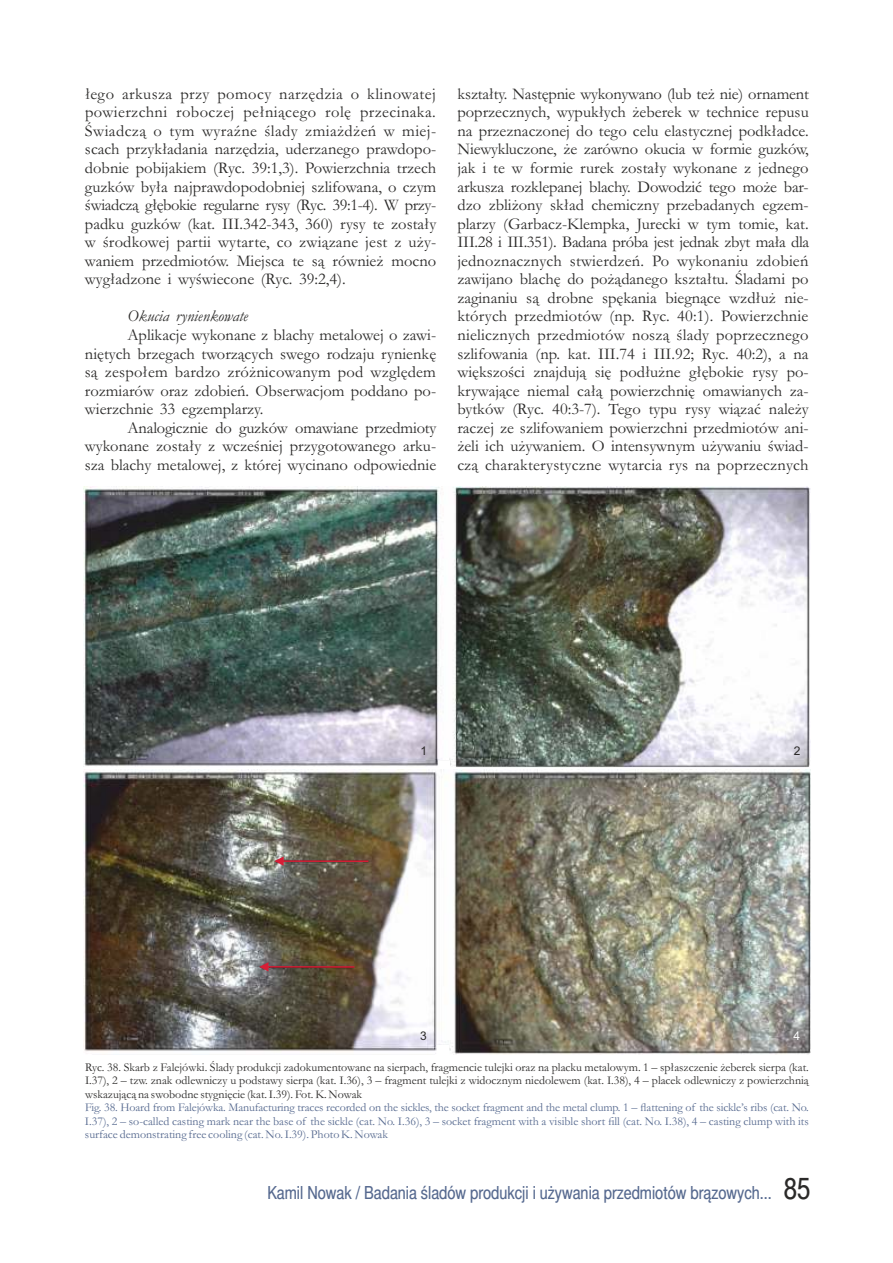
<style>
.page{position:relative;width:893px;height:1263px;background:#fff}
.page>*{position:absolute;margin:0;border:0;box-sizing:border-box;transform-origin:0 0}
.t1{font:18px "Switzer Cnd EFN";color:#56698f}
.t2{font:16.5px/18.6px "Garamond";color:#2b2a29;text-align:justify}
.t3{font:italic 16.5px "Garamond";color:#2b2a29}
.t4{font:12px/13.5px "Garamond";color:#56698f;text-align:justify}
.t5{font:12px/13.5px "Garamond";color:#2b2a29;text-align:justify}
.t6{font:12px "Arial";color:#2b2a29}
.t7{font:12px "Arial";color:#fefefe}
.s1{font-size:30px;color:#2b2a29}
</style>
<div class="page">
<img style="left:83px;top:487px;width:728px;height:567px">
<svg style="left:274px;top:856px;width:94px;height:10px"></svg>
<svg style="left:259px;top:962px;width:95px;height:9px"></svg>
<p class="t2" style="left:85px;top:86px;width:353px">łego arkusza przy pomocy narzędzia o klinowatej powierzchni roboczej pełniącego rolę przecinaka.<br>Świadczą o tym wyraźne ślady zmiażdżeń w miej&shy;scach przykładania narzędzia, uderzanego prawdopo&shy;dobnie pobijakiem (Ryc. 39:1,3). Powierzchnia trzech guzków była najprawdopodobniej szlifowana, o czym świadczą głębokie regularne rysy (Ryc. 39:1-4). W przy&shy;padku guzków (kat. III.342-343, 360) rysy te zostały w środkowej partii wytarte, co związane jest z uży&shy;waniem przedmiotów. Miejsca te są również mocno wygładzone i wyświecone (Ryc. 39:2,4).</p>
<p class="t3" style="left:127px;top:311px;width:122px">Okucia rynienkowate</p>
<p class="t2" style="left:85px;top:327px;width:353px;text-indent:43px">Aplikacje wykonane z blachy metalowej o zawi&shy;niętych brzegach tworzących swego rodzaju rynienkę są zespołem bardzo zróżnicowanym pod względem rozmiarów oraz zdobień. Obserwacjom poddano po&shy;wierzchnie 33 egzemplarzy.</p>
<p class="t2" style="left:85px;top:420px;width:353px;text-indent:43px">Analogicznie do guzków omawiane przedmioty wykonane zostały z wcześniej przygotowanego arku&shy;sza blachy metalowej, z której wycinano odpowiednie</p>
<p class="t2" style="left:457px;top:86px;width:353px">kształty. Następnie wykonywano (lub też nie) ornament poprzecznych, wypukłych żeberek w technice repusu na przeznaczonej do tego celu elastycznej podkładce.<br>Niewykluczone, że zarówno okucia w formie guzków, jak i te w formie rurek zostały wykonane z jednego arkusza rozklepanej blachy. Dowodzić tego może bar&shy;dzo zbliżony skład chemiczny przebadanych egzem&shy;plarzy (Garbacz-Klempka, Jurecki w tym tomie, kat.<br>III.28 i III.351). Badana próba jest jednak zbyt mała dla jednoznacznych stwierdzeń. Po wykonaniu zdobień zawijano blachę do pożądanego kształtu. Śladami po zaginaniu są drobne spękania biegnące wzdłuż nie&shy;których przedmiotów (np. Ryc. 40:1). Powierzchnie nielicznych przedmiotów noszą ślady poprzecznego szlifowania (np. kat. III.74 i III.92; Ryc. 40:2), a na większości znajdują się podłużne głębokie rysy po&shy;krywające niemal całą powierzchnię omawianych za&shy;bytków (Ryc. 40:3-7). Tego typu rysy wiązać należy raczej ze szlifowaniem powierzchni przedmiotów ani&shy;żeli ich używaniem. O intensywnym używaniu świad&shy;czą charakterystyczne wytarcia rys na poprzecznych</p>
<p class="t6" style="left:420px;top:746px;width:8px">1</p>
<p class="t6" style="left:794px;top:746px;width:8px">2</p>
<p class="t6" style="left:420px;top:1031px;width:8px">3</p>
<p class="t7" style="left:793px;top:1031px;width:8px">4</p>
<p class="t5" style="left:85px;top:1062px;width:725px">Ryc. 38. Skarb z Falejówki. Ślady produkcji zadokumentowane na sierpach, fragmencie tulejki oraz na placku metalowym. 1 – spłaszczenie żeberek sierpa (kat.<br>I.37), 2 – tzw. znak odlewniczy u podstawy sierpa (kat. I.36), 3 – fragment tulejki z widocznym niedolewem (kat. I.38), 4 – placek odlewniczy z powierzchnią wskazującą na swobodne stygnięcie (kat. I.39). Fot. K. Nowak</p>
<p class="t4" style="left:85px;top:1102px;width:725px">Fig. 38. Hoard from Falejówka. Manufacturing traces recorded on the sickles, the socket fragment and the metal clump. 1 – flattening of the sickle’s ribs (cat. No.<br>I.37), 2 – so-called casting mark near the base of the sickle (cat. No. I.36), 3 – socket fragment with a visible short fill (cat. No. I.38), 4 – casting clump with its surface demonstrating free cooling (cat. No. I.39). Photo K. Nowak</p>
<p class="t1" style="left:267px;top:1186px;width:545px">Kamil Nowak / Badania śladów produkcji i używania przedmiotów brązowych... <span class="s1">85</span></p>
</div>
